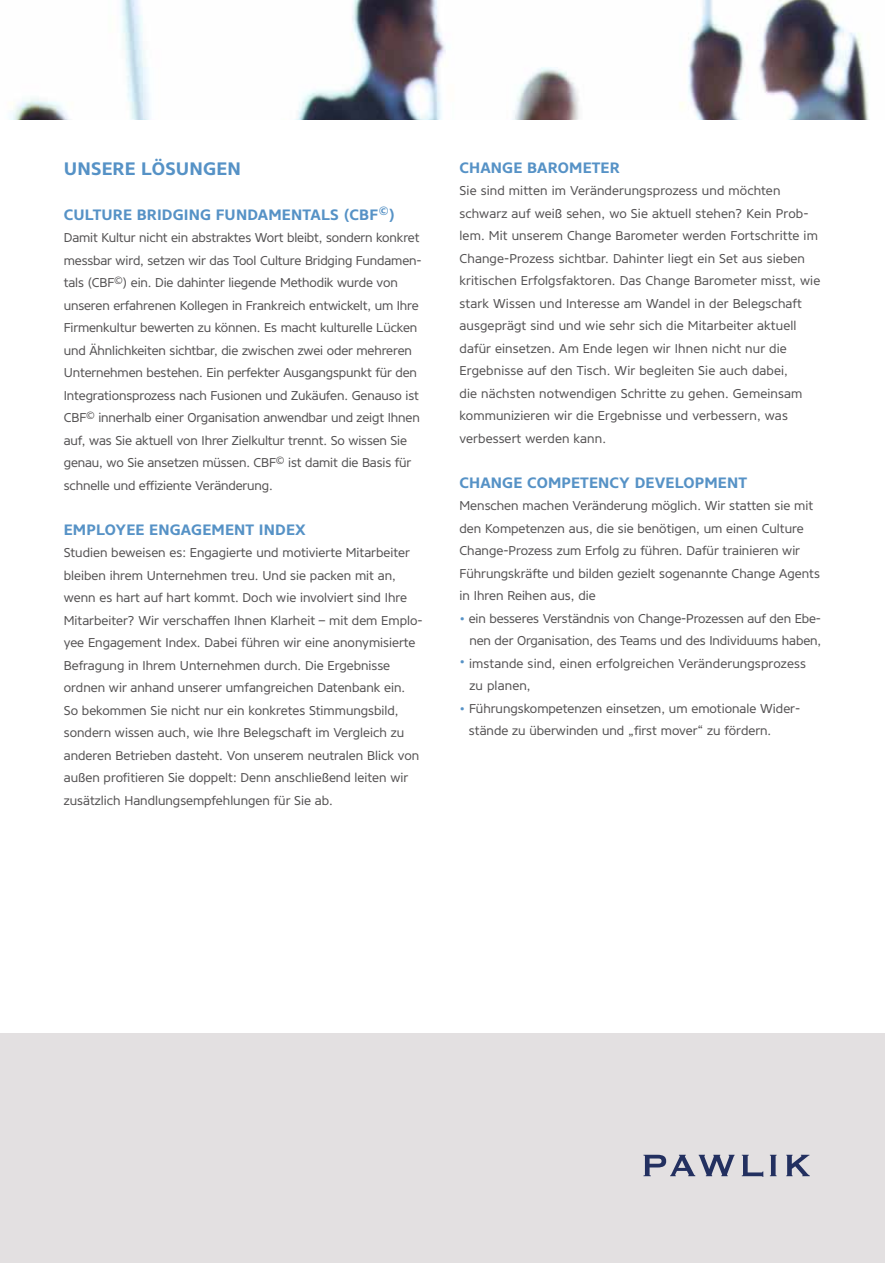
<style>
.page{position:relative;width:885px;height:1263px;background:#fff}
.page>*{position:absolute;margin:0;border:0;box-sizing:border-box;transform-origin:0 0}
.t1{font:700 18px "Core Sans N65";letter-spacing:.01em;color:#5692c6}
.t2{font:700 15px "Core Sans N65";letter-spacing:.01em;color:#5692c6}
.t3{font:12.75px/22.5px "Core Sans N45";color:#545253}
.s1{color:#5692c6}
</style>
<div class="page">
<div style="left:0;top:1034px;width:884px;height:229px;background:#e3e0e1"></div>
<svg style="left:643px;top:1155px;width:91px;height:21px"></svg>
<svg style="left:741px;top:1155px;width:22px;height:22px"></svg>
<svg style="left:769px;top:1155px;width:7px;height:21px"></svg>
<svg style="left:786px;top:1155px;width:23px;height:21px"></svg>
<img style="left:9px;top:0;width:860px;height:119px">
<h1 class="t1" style="left:64px;top:157px;width:179px">UNSERE LÖSUNGEN</h1>
<p class="t2" style="left:64px;top:205px;width:333px">CULTURE BRIDGING FUNDAMENTALS (CBF<sup>©</sup>)</p>
<p class="t3" style="left:64px;top:227px;width:359px">Damit Kultur nicht ein abstraktes Wort bleibt, sondern konkret messbar wird, setzen wir das Tool Culture Bridging Fundamen&shy;tals (CBF<sup>©</sup>) ein. Die dahinter liegende Methodik wurde von unseren erfahrenen Kollegen in Frankreich entwickelt, um Ihre Firmenkultur bewerten zu können. Es macht kulturelle Lücken und Ähnlichkeiten sichtbar, die zwischen zwei oder mehreren Unternehmen bestehen. Ein perfekter Ausgangspunkt für den Integrationsprozess nach Fusionen und Zukäufen. Genauso ist CBF<sup>©</sup> innerhalb einer Organisation anwendbar und zeigt Ihnen auf, was Sie aktuell von Ihrer Zielkultur trennt. So wissen Sie genau, wo Sie ansetzen müssen. CBF<sup>©</sup> ist damit die Basis für schnelle und effiziente Veränderung.</p>
<p class="t2" style="left:64px;top:520px;width:243px">EMPLOYEE ENGAGEMENT INDEX</p>
<p class="t3" style="left:64px;top:542px;width:360px">Studien beweisen es: Engagierte und motivierte Mitarbeiter bleiben ihrem Unternehmen treu. Und sie packen mit an, wenn es hart auf hart kommt. Doch wie involviert sind Ihre Mitarbeiter? Wir verschaffen Ihnen Klarheit – mit dem Emplo&shy;yee Engagement Index. Dabei führen wir eine anonymisierte Befragung in Ihrem Unternehmen durch. Die Ergebnisse ordnen wir anhand unserer umfangreichen Datenbank ein.<br>So bekommen Sie nicht nur ein konkretes Stimmungsbild, sondern wissen auch, wie Ihre Belegschaft im Vergleich zu anderen Betrieben dasteht. Von unserem neutralen Blick von außen profitieren Sie doppelt: Denn anschließend leiten wir zusätzlich Handlungsempfehlungen für Sie ab.</p>
<p class="t2" style="left:459px;top:158px;width:162px">CHANGE BAROMETER</p>
<p class="t3" style="left:459px;top:179px;width:362px">Sie sind mitten im Veränderungsprozess und möchten schwarz auf weiß sehen, wo Sie aktuell stehen? Kein Prob&shy;lem. Mit unserem Change Barometer werden Fortschritte im Change-Prozess sichtbar. Dahinter liegt ein Set aus sieben kritischen Erfolgsfaktoren. Das Change Barometer misst, wie stark Wissen und Interesse am Wandel in der Belegschaft ausgeprägt sind und wie sehr sich die Mitarbeiter aktuell dafür einsetzen. Am Ende legen wir Ihnen nicht nur die Ergebnisse auf den Tisch. Wir begleiten Sie auch dabei,<br>die nächsten notwendigen Schritte zu gehen. Gemeinsam kommunizieren wir die Ergebnisse und verbessern, was verbessert werden kann.</p>
<p class="t2" style="left:459px;top:473px;width:289px">CHANGE COMPETENCY DEVELOPMENT</p>
<p class="t3" style="left:459px;top:494px;width:362px">Menschen machen Veränderung möglich. Wir statten sie mit den Kompetenzen aus, die sie benötigen, um einen Culture Change-Prozess zum Erfolg zu führen. Dafür trainieren wir Führungskräfte und bilden gezielt sogenannte Change Agents in Ihren Reihen aus, die</p>
<p class="t3" style="left:459px;top:607px;width:363px;text-align:right"><span class="s1">•</span> ein besseres Verständnis von Change-Prozessen auf den Ebe&shy;nen der Organisation, des Teams und des Individuums haben,</p>
<p class="t3" style="left:469px;top:652px;width:338px;text-indent:-10px"><span class="s1">•</span> imstande sind, einen erfolgreichen Veränderungsprozess zu planen,</p>
<p class="t3" style="left:469px;top:697px;width:333px;text-indent:-9px"><span class="s1">•</span> Führungskompetenzen einsetzen, um emotionale Wider&shy;stände zu überwinden und „first mover“ zu fördern.</p>
</div>
